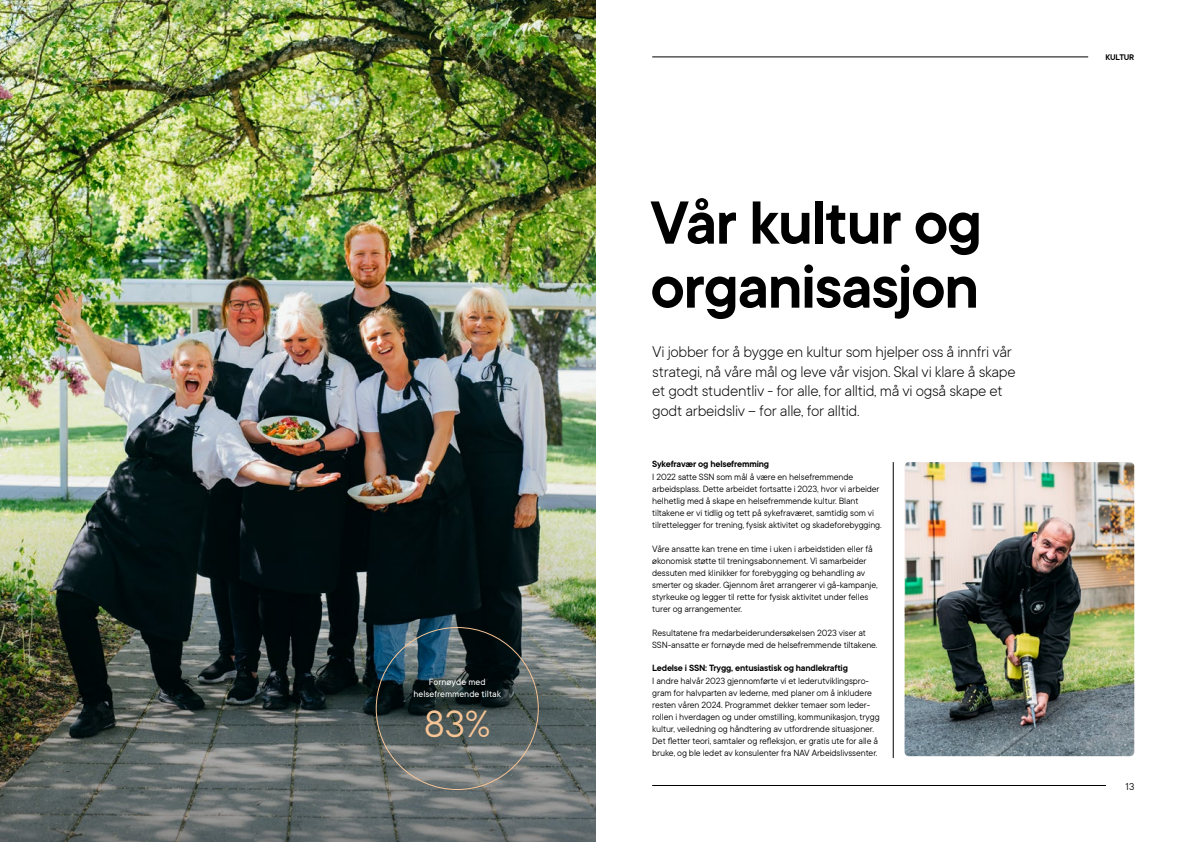
<style>
.page{position:relative;width:1191px;height:842px;background:#fff}
.page>*{position:absolute;margin:0;border:0;box-sizing:border-box;transform-origin:0 0}
.t1{font:600 67px/64px "TT Commons";letter-spacing:-.025em;color:#000}
.t2{font:42px "TT Commons";color:#f8c596}
.t3{font:300 17px/19.5px "TT Commons";letter-spacing:-.015em;color:#000}
.t4{font:11px "TT Commons";color:#000}
.t5{font:10px/12px "TT Commons";letter-spacing:-.01em;color:#000}
.t6{font:600 10px "TT Commons";letter-spacing:-.02em;color:#000}
.t7{font:10px/12px "TT Commons";color:#fff;text-align:center}
.t8{font:600 9px "TT Commons";letter-spacing:-.025em;color:#000}
</style>
<div class="page">
<hr style="left:652px;top:785px;width:454px;height:1px;background:#000">
<img style="left:0;top:0;width:595px;height:485px">
<img style="left:0;top:485px;width:595px;height:357px">
<hr style="left:893px;top:462px;width:1px;height:296px;background:#000">
<hr style="left:652px;top:57px;width:436px;height:1px;background:#000">
<img style="left:904px;top:462px;width:230px;height:294px">
<p class="t7" style="left:413px;top:676px;width:89px">Fornøyde med helsefremmende tiltak</p>
<h2 class="t2" style="left:424px;top:698px;width:67px">83%</h2>
<h1 class="t1" style="left:650px;top:189px;width:333px">Vår kultur og organisasjon</h1>
<h3 class="t3" style="left:652px;top:341px;width:365px">Vi jobber for å bygge en kultur som hjelper oss å innfri vår strategi, nå våre mål og leve vår visjon. Skal vi klare å skape et godt studentliv - for alle, for alltid, må vi også skape et godt arbeidsliv – for alle, for alltid.</h3>
<p class="t6" style="left:652px;top:458px;width:118px">Sykefravær og helsefremming</p>
<p class="t5" style="left:652px;top:471px;width:231px">I 2022 satte SSN som mål å være en helsefremmende arbeidsplass. Dette arbeidet fortsatte i 2023, hvor vi arbeider helhetlig med å skape en helsefremmende kultur. Blant tiltakene er vi tidlig og tett på sykefraværet, samtidig som vi tilrettelegger for trening, fysisk aktivitet og skadeforebygging.</p>
<p class="t5" style="left:652px;top:543px;width:227px">Våre ansatte kan trene en time i uken i arbeidstiden eller få økonomisk støtte til treningsabonnement. Vi samarbeider dessuten med klinikker for forebygging og behandling av smerter og skader. Gjennom året arrangerer vi gå-kampanje, styrkeuke og legger til rette for fysisk aktivitet under felles turer og arrangementer.</p>
<p class="t5" style="left:652px;top:627px;width:227px">Resultatene fra medarbeiderundersøkelsen 2023 viser at<br>SSN-ansatte er fornøyde med de helsefremmende tiltakene.</p>
<p class="t6" style="left:652px;top:662px;width:197px">Ledelse i SSN: Trygg, entusiastisk og handlekraftig</p>
<p class="t5" style="left:652px;top:675px;width:229px">I andre halvår 2023 gjennomførte vi et lederutviklingspro&shy;gram for halvparten av lederne, med planer om å inkludere resten våren 2024. Programmet dekker temaer som leder&shy;rollen i hverdagen og under omstilling, kommunikasjon, trygg kultur, veiledning og håndtering av utfordrende situasjoner.<br>Det fletter teori, samtaler og refleksjon, er gratis ute for alle å bruke, og ble ledet av konsulenter fra NAV Arbeidslivssenter.</p>
<p class="t8" style="left:1105px;top:51px;width:30px">KULTUR</p>
<p class="t4" style="left:1125px;top:780px;width:10px">13</p>
</div>
